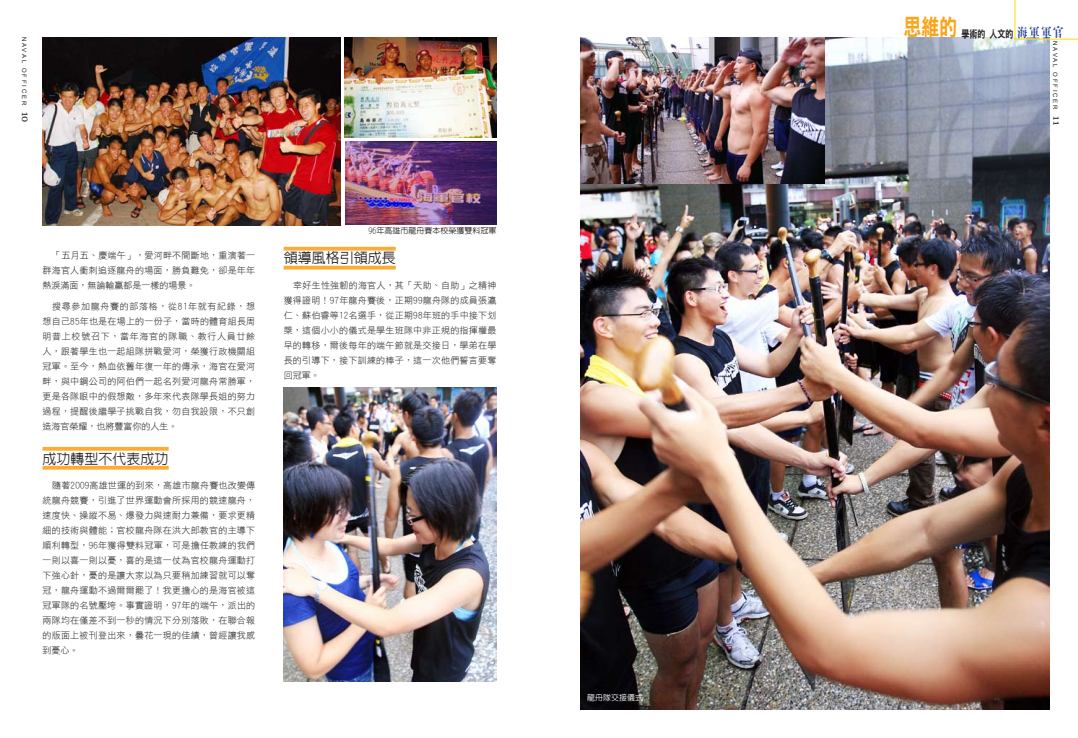
<style>
.page{position:relative;width:1078px;height:738px;background:#fff}
.page>*{position:absolute;margin:0;border:0;box-sizing:border-box;transform-origin:0 0}
.t1{font:23.4px "DFN Hei W9 WIN BF";color:#f9a51b;scale:.77 1}
.t2{font:500 14px "Lin Gothic";color:#231f20}
.t3{font:10.4px "DFN Hei W9 WIN BF";color:#231f20;scale:.77 1}
.t4{font:10px "Georgia";color:#231f20}
.t5{font:9px/15px "DF Hei W3 WIN BF";letter-spacing:.03em;color:#231f20;text-align:justify}
.t6{font:500 8px "Lin Gothic";color:#231f20}
.t7{font:500 8px "Lin Gothic";color:#fff}
.t8{font:6px "Arial";letter-spacing:.3em;color:#231f20}
.s1{font-family:"DF Ming XB WIN BF";font-size:13px;color:#223f99}
</style>
<div class="page">
<svg style="left:43px;top:446px;width:126px;height:4px"></svg>
<svg style="left:43px;top:465px;width:126px;height:4px"></svg>
<svg style="left:283px;top:246px;width:112px;height:4px"></svg>
<svg style="left:283px;top:265px;width:112px;height:4px"></svg>
<img style="left:43px;top:38px;width:298px;height:187px">
<img style="left:344px;top:38px;width:152px;height:99px">
<img style="left:345px;top:142px;width:151px;height:82px">
<img style="left:580px;top:38px;width:469px;height:671px">
<img style="left:283px;top:387px;width:213px;height:293px">
<img style="left:580px;top:38px;width:244px;height:146px">
<svg style="left:1014px;top:0;width:63px;height:40px"></svg>
<p class="t8" style="left:28px;top:37px;width:70px;rotate:90deg">NAVAL OFFICER</p>
<p class="t4" style="left:31px;top:112px;width:12px;rotate:90deg">10</p>
<p class="t5" style="left:43px;top:248px;width:214px;text-indent:10px">「五月五、慶端午」，愛河畔不間斷地，重演著一群海官人衝刺追逐龍舟的場面，勝負難免，卻是年年熱淚滿面，無論輸贏都是一樣的場景。</p>
<p class="t5" style="left:43px;top:299px;width:214px;text-indent:10px">搜尋參加龍舟賽的部落格，從81年就有紀錄，想想自己85年也是在場上的一份子，當時的體育組長周明普上校號召下，當年海官的隊職、教行人員廿餘人，跟著學生也一起組隊拼戰愛河，榮獲行政機關組冠軍。至今，熱血依舊年復一年的傳承，海官在愛河畔，與中鋼公司的阿伯們一起名列愛河龍舟常勝軍，更是各隊眼中的假想敵，多年來代表隊學長姐的努力過程，提醒後繼學子挑戰自我，勿自我設限，不只創造海官榮耀，也將豐富你的人生。</p>
<p class="t2" style="left:43px;top:451px;width:127px">成功轉型不代表成功</p>
<p class="t5" style="left:43px;top:477px;width:214px;text-indent:10px">隨著2009高雄世運的到來，高雄市龍舟賽也改變傳統龍舟競賽，引進了世界運動會所採用的競速龍舟，速度快、操縱不易、爆發力與速耐力兼備，要求更精細的技術與體能；官校龍舟隊在洪大郎教官的主導下順利轉型，96年獲得雙料冠軍，可是擔任教練的我們一則以喜一則以憂，喜的是這一仗為官校龍舟運動打下強心針，憂的是讓大家以為只要稍加練習就可以奪冠，龍舟運動不過爾爾罷了！我更擔心的是海官被這冠軍隊的名號壓垮。事實證明，97年的端午，派出的兩隊均在僅差不到一秒的情況下分別落敗，在聯合報的版面上被刊登出來，曇花一現的佳績，曾經讓我感到憂心。</p>
<p class="t6" style="left:368px;top:227px;width:129px">96年高雄市龍舟賽本校榮獲雙料冠軍</p>
<p class="t2" style="left:283px;top:251px;width:113px">領導風格引領成長</p>
<p class="t5" style="left:283px;top:277px;width:214px;text-indent:10px">幸好生性強韌的海官人，其「天助、自助」之精神獲得證明！97年龍舟賽後，正期99龍舟隊的成員張瀛仁、蘇伯睿等12名選手，從正期98年班的手中接下划槳，這個小小的儀式是學生班隊中非正規的指揮權最早的轉移，爾後每年的端午節就是交接日，學弟在學長的引導下，接下訓練的棒子，這一次他們誓言要奪回冠軍。</p>
<p class="t7" style="left:587px;top:692px;width:57px">龍舟隊交接儀式</p>
<p class="t1" style="left:903px;top:15px;width:72px">思維的</p>
<p class="t3" style="left:961px;top:28px;width:134px">學術的 人文的<span class="s1">海軍軍官</span></p>
<p class="t8" style="left:1058px;top:41px;width:70px;rotate:90deg">NAVAL OFFICER</p>
<p class="t4" style="left:1062px;top:116px;width:10px;rotate:90deg">11</p>
</div>
